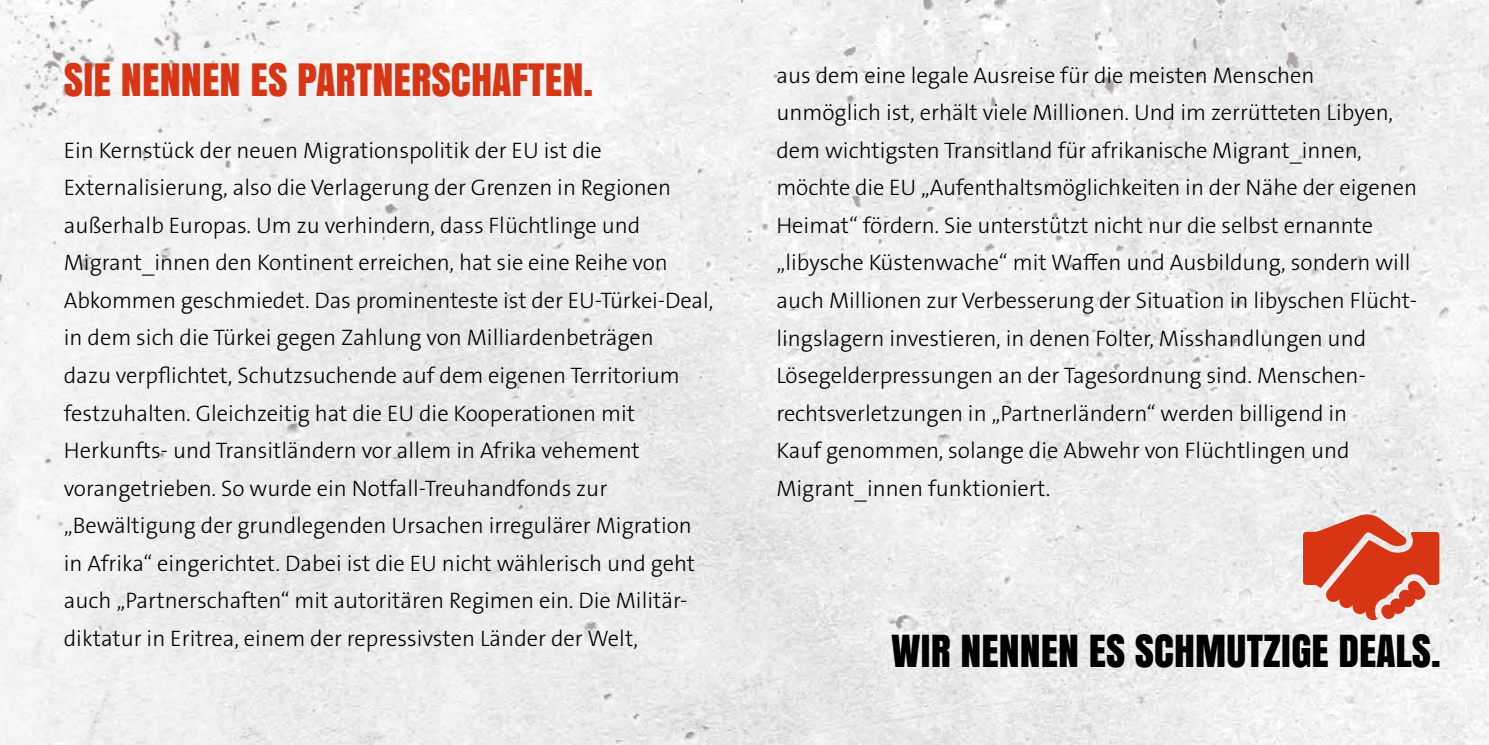
<style>
.page{position:relative;width:1489px;height:745px;background:#fff}
.page>*{position:absolute;margin:0;border:0;box-sizing:border-box;transform-origin:0 0}
.t1{font:41.75px "Anton";color:#d83514}
.t2{font:41.25px "Anton";color:#000}
.t3{font:300 22.5px/37.5px "The Sans B W3";color:#000}
</style>
<div class="page">
<img style="left:0;top:0;width:1488px;height:744px">
<svg style="left:1302px;top:512px;width:137px;height:108px"></svg>
<h1 class="t1" style="left:64px;top:47px;width:531px">SIE NENNEN ES PARTNERSCHAFTEN.</h1>
<p class="t3" style="left:64px;top:131px;width:651px">Ein Kernstück der neuen Migrationspolitik der EU ist die Externalisierung, also die Verlagerung der Grenzen in Regionen außerhalb Europas. Um zu verhindern, dass Flüchtlinge und Migrant_innen den Kontinent erreichen, hat sie eine Reihe von Abkommen geschmiedet. Das prominenteste ist der EU-Türkei-Deal, in dem sich die Türkei gegen Zahlung von Milliardenbeträgen<br>dazu verpflichtet, Schutzsuchende auf dem eigenen Territorium festzuhalten. Gleichzeitig hat die EU die Kooperationen mit Herkunfts- und Transitländern vor allem in Afrika vehement vorangetrieben. So wurde ein Notfall-Treuhandfonds zur „Bewältigung der grundlegenden Ursachen irregulärer Migration in Afrika“ eingerichtet. Dabei ist die EU nicht wählerisch und geht auch „Partnerschaften“ mit autoritären Regimen ein. Die Militär&shy;diktatur in Eritrea, einem der repressivsten Länder der Welt,</p>
<p class="t3" style="left:776px;top:56px;width:642px">aus dem eine legale Ausreise für die meisten Menschen unmöglich ist, erhält viele Millionen. Und im zerrütteten Libyen, dem wichtigsten Transitland für afrikanische Migrant_innen, möchte die EU „Aufenthaltsmöglichkeiten in der Nähe der eigenen Heimat“ fördern. Sie unterstützt nicht nur die selbst ernannte „libysche Küstenwache“ mit Waffen und Ausbildung, sondern will auch Millionen zur Verbesserung der Situation in libyschen Flücht&shy;lingslagern investieren, in denen Folter, Misshandlungen und Lösegelderpressungen an der Tagesordnung sind. Menschen&shy;rechtsverletzungen in „Partnerländern“ werden billigend in<br>Kauf genommen, solange die Abwehr von Flüchtlingen und Migrant_innen funktioniert.</p>
<h2 class="t2" style="left:891px;top:618px;width:550px">WIR NENNEN ES SCHMUTZIGE DEALS.</h2>
</div>
